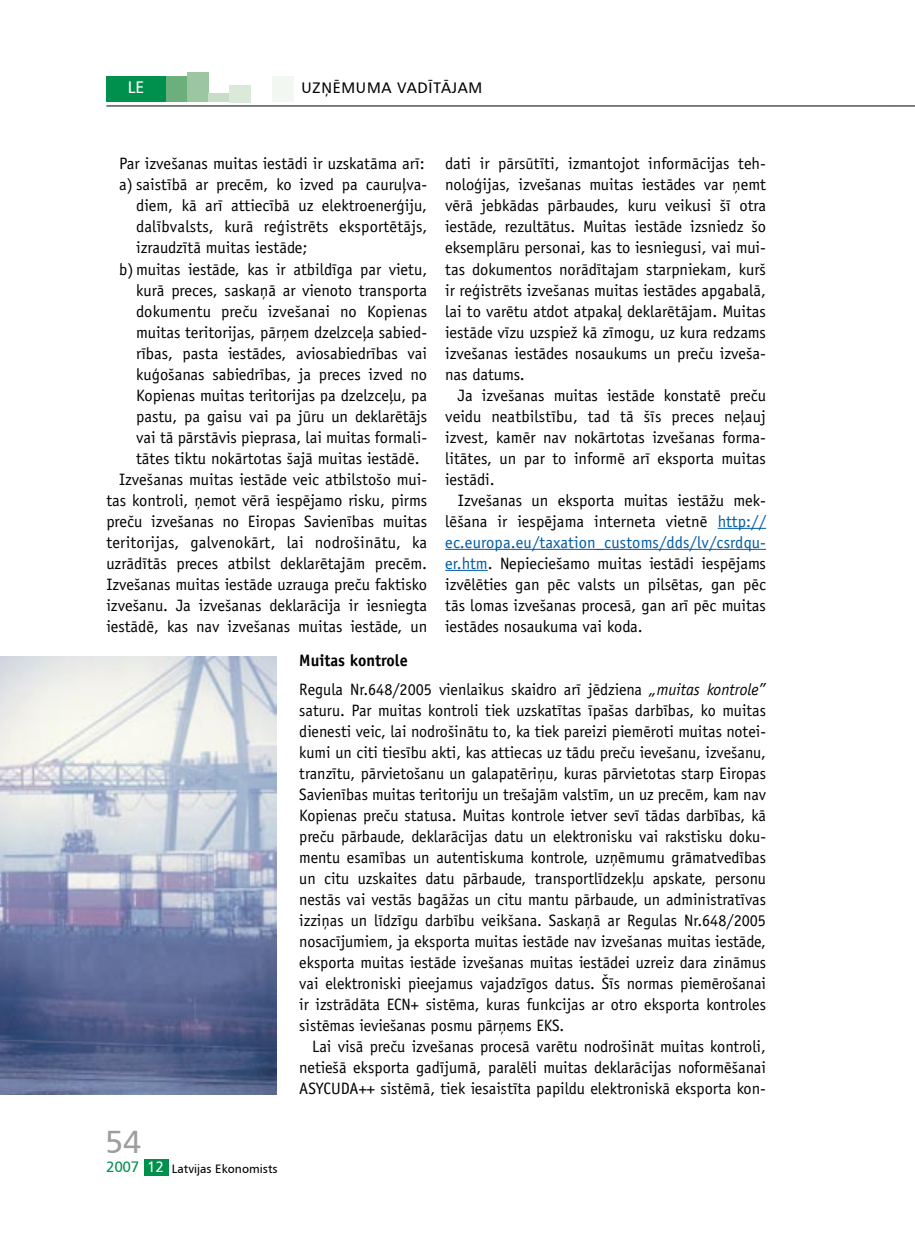
<style>
.page{position:relative;width:915px;height:1234px;background:#fff}
.page>*{position:absolute;margin:0;border:0;box-sizing:border-box;transform-origin:0 0}
.t1{font:31.5px "Humanist 777 TL Roman B";color:#9c9d9f}
.t2{font:16.5px/21px "Officina Sans Std";color:#000;text-align:justify}
.t3{font:16.5px "Humanist 777 TL Roman B";color:#fff}
.t4{font:15px "Humanist 777 TL Roman B";letter-spacing:.05em;color:#000}
.t5{font:12px "Humanist 777 TL Roman B";letter-spacing:.005em;color:#000}
.s1{color:#005aa4}
.s2{font-weight:700}
.s3{font-style:italic}
.s4{font-size:15px;color:#00904d}
.s5{font-size:15px;color:#fff}
</style>
<div class="page">
<div style="left:106px;top:76px;width:60px;height:26px;background:#00904d"></div>
<div style="left:166px;top:76px;width:21px;height:26px;background:#6baf7d"></div>
<div style="left:187px;top:72px;width:21px;height:30px;background:#9cc6a2"></div>
<div style="left:208px;top:93px;width:22px;height:9px;background:#c7ddc8"></div>
<div style="left:229px;top:85px;width:22px;height:17px;background:#dbe9db"></div>
<div style="left:272px;top:76px;width:21px;height:26px;background:#f3f7f2"></div>
<hr style="left:106px;top:106px;width:787px;height:1px;background:#000">
<div style="left:144px;top:1158px;width:24px;height:17px;background:#00904d"></div>
<svg style="left:893px;top:106px;width:21px;height:1px"></svg>
<hr style="left:717px;top:528px;width:48px;height:1px;background:#005aa4">
<hr style="left:445px;top:549px;width:320px;height:1px;background:#005aa4">
<hr style="left:445px;top:570px;width:42px;height:1px;background:#005aa4">
<img style="left:0;top:656px;width:276px;height:438px">
<p class="t3" style="left:128px;top:77px;width:18px">LE</p>
<p class="t4" style="left:301px;top:78px;width:182px">uzņēmuma vadītājam</p>
<p class="t2" style="left:119px;top:153px;width:307px">Par izvešanas muitas iestādi ir uzskatāma arī:</p>
<p class="t2" style="left:119px;top:174px;width:309px">a) saistībā ar precēm, ko izved pa cauruļva-</p>
<p class="t2" style="left:136px;top:195px;width:292px">diem, kā arī attiecībā uz elektroenerģiju,</p>
<p class="t2" style="left:136px;top:216px;width:292px">dalībvalsts, kurā reģistrēts eksportētājs,</p>
<p class="t2" style="left:136px;top:237px;width:173px">izraudzītā muitas iestāde;</p>
<p class="t2" style="left:119px;top:258px;width:309px">b) muitas iestāde, kas ir atbildīga par vietu,</p>
<p class="t2" style="left:136px;top:279px;width:292px">kurā preces, saskaņā ar vienoto transporta</p>
<p class="t2" style="left:136px;top:300px;width:292px">dokumentu preču izvešanai no Kopienas</p>
<p class="t2" style="left:136px;top:321px;width:292px">muitas teritorijas, pārņem dzelzceļa sabied-</p>
<p class="t2" style="left:136px;top:342px;width:292px">rības, pasta iestādes, aviosabiedrības vai</p>
<p class="t2" style="left:136px;top:363px;width:292px">kuģošanas sabiedrības, ja preces izved no</p>
<p class="t2" style="left:136px;top:384px;width:292px">Kopienas muitas teritorijas pa dzelzceļu, pa</p>
<p class="t2" style="left:136px;top:405px;width:292px">pastu, pa gaisu vai pa jūru un deklarētājs</p>
<p class="t2" style="left:136px;top:426px;width:292px">vai tā pārstāvis pieprasa, lai muitas formali-</p>
<p class="t2" style="left:136px;top:447px;width:285px">tātes tiktu nokārtotas šajā muitas iestādē.</p>
<p class="t2" style="left:119px;top:468px;width:309px">Izvešanas muitas iestāde veic atbilstošo mui-</p>
<p class="t2" style="left:106px;top:489px;width:322px">tas kontroli, ņemot vērā iespējamo risku, pirms</p>
<p class="t2" style="left:106px;top:510px;width:322px">preču izvešanas no Eiropas Savienības muitas</p>
<p class="t2" style="left:106px;top:531px;width:322px">teritorijas, galvenokārt, lai nodrošinātu, ka</p>
<p class="t2" style="left:106px;top:552px;width:322px">uzrādītās preces atbilst deklarētajām precēm.</p>
<p class="t2" style="left:106px;top:573px;width:322px">Izvešanas muitas iestāde uzrauga preču faktisko</p>
<p class="t2" style="left:106px;top:594px;width:322px">izvešanu. Ja izvešanas deklarācija ir iesniegta</p>
<p class="t2" style="left:106px;top:615px;width:322px">iestādē, kas nav izvešanas muitas iestāde, un</p>
<p class="t2" style="left:445px;top:153px;width:322px">dati ir pārsūtīti, izmantojot informācijas teh&shy;noloģijas, izvešanas muitas iestādes var ņemt vērā jebkādas pārbaudes, kuru veikusi šī otra iestāde, rezultātus. Muitas iestāde izsniedz šo eksemplāru personai, kas to iesniegusi, vai mui&shy;tas dokumentos norādītajam starpniekam, kurš ir reģistrēts izvešanas muitas iestādes apgabalā, lai to varētu atdot atpakaļ deklarētājam. Muitas iestāde vīzu uzspiež kā zīmogu, uz kura redzams izvešanas iestādes nosaukums un preču izveša&shy;nas datums.</p>
<p class="t2" style="left:445px;top:384px;width:322px;text-indent:13px">Ja izvešanas muitas iestāde konstatē preču veidu neatbilstību, tad tā šīs preces neļauj izvest, kamēr nav nokārtotas izvešanas forma&shy;litātes, un par to informē arī eksporta muitas iestādi.</p>
<p class="t2" style="left:445px;top:489px;width:322px;text-indent:13px">Izvešanas un eksporta muitas iestāžu mek&shy;lēšana ir iespējama interneta vietnē <span class="s1">http:// ec.europa.eu/taxation_customs/dds/lv/csrdqu&shy;er.htm</span>. Nepieciešamo muitas iestādi iespējams izvēlēties gan pēc valsts un pilsētas, gan pēc tās lomas izvešanas procesā, gan arī pēc muitas iestādes nosaukuma vai koda.</p>
<p class="t2" style="left:299px;top:645px;width:468px;line-height:29px"><span class="s2">Muitas kontrole<br></span>Regula Nr.648/2005 vienlaikus skaidro arī jēdziena <span class="s3">„muitas kontrole”</span></p>
<p class="t2" style="left:299px;top:699px;width:468px">saturu. Par muitas kontroli tiek uzskatītas īpašas darbības, ko muitas dienesti veic, lai nodrošinātu to, ka tiek pareizi piemēroti muitas notei&shy;kumi un citi tiesību akti, kas attiecas uz tādu preču ievešanu, izvešanu, tranzītu, pārvietošanu un galapatēriņu, kuras pārvietotas starp Eiropas Savienības muitas teritoriju un trešajām valstīm, un uz precēm, kam nav Kopienas preču statusa. Muitas kontrole ietver sevī tādas darbības, kā preču pārbaude, deklarācijas datu un elektronisku vai rakstisku doku&shy;mentu esamības un autentiskuma kontrole, uzņēmumu grāmatvedības un citu uzskaites datu pārbaude, transportlīdzekļu apskate, personu nestās vai vestās bagāžas un citu mantu pārbaude, un administratīvas izziņas un līdzīgu darbību veikšana. Saskaņā ar Regulas Nr.648/2005 nosacījumiem, ja eksporta muitas iestāde nav izvešanas muitas iestāde, eksporta muitas iestāde izvešanas muitas iestādei uzreiz dara zināmus vai elektroniski pieejamus vajadzīgos datus. Šīs normas piemērošanai ir izstrādāta ECN+ sistēma, kuras funkcijas ar otro eksporta kontroles sistēmas ieviešanas posmu pārņems EKS.</p>
<p class="t2" style="left:299px;top:1035px;width:468px;text-indent:13px">Lai visā preču izvešanas procesā varētu nodrošināt muitas kontroli, netiešā eksporta gadījumā, paralēli muitas deklarācijas noformēšanai ASYCUDA++ sistēmā, tiek iesaistīta papildu elektroniskā eksporta kon-</p>
<h1 class="t1" style="left:105px;top:1121px;width:38px">54</h1>
<p class="t5" style="left:106px;top:1160px;width:173px"><span class="s4">2007</span> <span class="s5">12</span> Latvijas Ekonomists</p>
</div>
